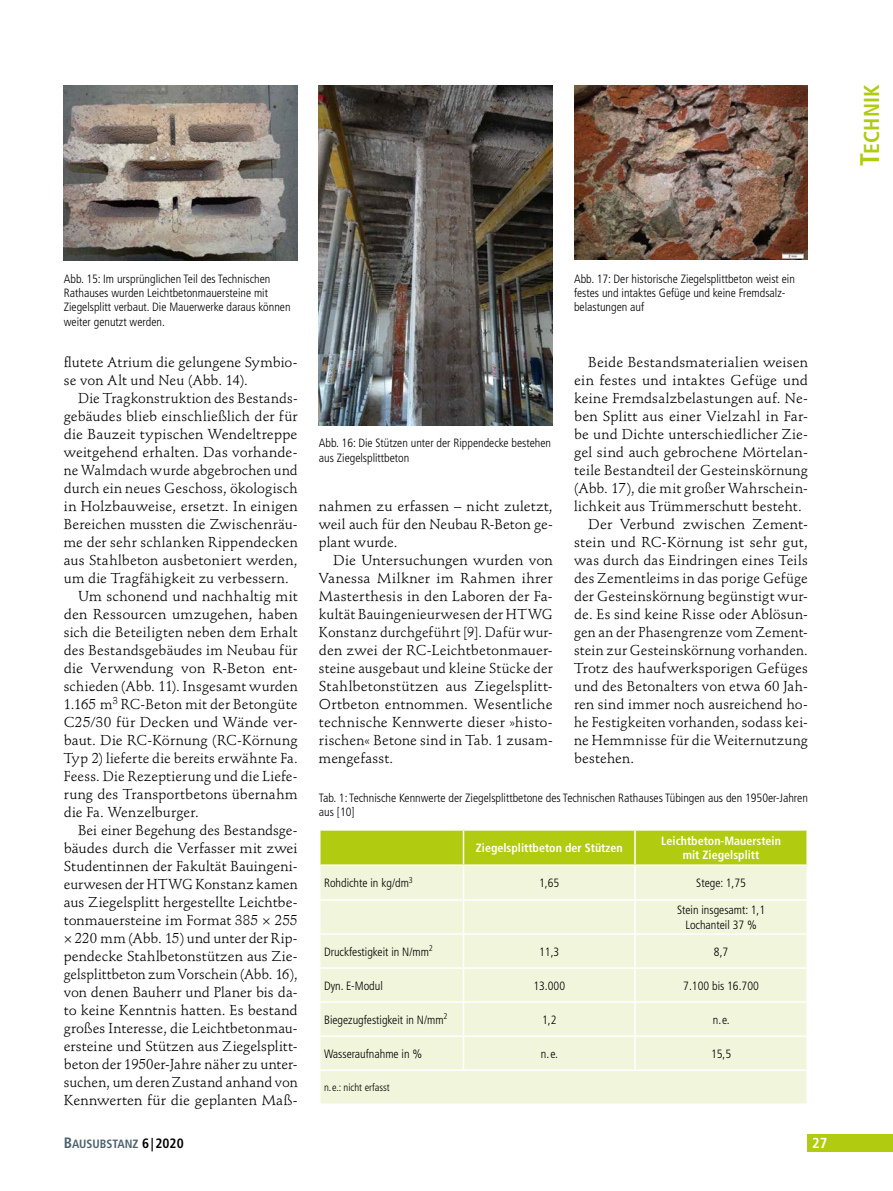
<style>
.page{position:relative;width:893px;height:1191px;background:#fff}
.page>*{position:absolute;margin:0;border:0;box-sizing:border-box;transform-origin:0 0}
.t1{font:21.6px "Frutiger LT Std Bold Cn SC800";color:#b1cb10}
.t2{font:700 condensed 14.55px "Frutiger LT Std";color:#fff}
.t3{font:14.25px/18px "Stempel Schneidler Std";letter-spacing:.01em;color:#000;text-align:justify}
.Bild-_Infotext{font:300 condensed 12px/14.4px "Frutiger LT Std";color:#000}
.Tabellentext_linksbu{font:300 condensed 12px "Frutiger LT Std";color:#000}
.Tabellenkopf{font:700 condensed 12px "Frutiger LT Std";color:#fff}
.Tabellentext{font:300 condensed 12px "Frutiger LT Std";color:#000}
.t4{font:12px "Frutiger LT Std Bold Cn SC800";color:#4c626c}
.Tabellentext_linksbu-2{font:300 condensed 10.5px "Frutiger LT Std";color:#000}
.s1{font-size:27px}
.s2{font-size:15px}
.s3{font-size:13.5px;color:#000}
</style>
<div class="page">
<div style="left:808px;top:1134px;width:85px;height:17px;background:#b1cb10"></div>
<img style="left:64px;top:85px;width:234px;height:175px">
<img style="left:319px;top:85px;width:234px;height:340px">
<img style="left:574px;top:86px;width:234px;height:173px">
<div style="left:320px;top:830px;width:486px;height:34px;background:#b1cb10"></div>
<div style="left:320px;top:866px;width:486px;height:237px;background:#f1f5db"></div>
<div style="left:320px;top:900px;width:486px;height:169px;background:#f1f5db"></div>
<hr style="left:463px;top:830px;width:1px;height:34px;background:#fff">
<hr style="left:634px;top:830px;width:2px;height:34px;background:#fff">
<hr style="left:463px;top:899px;width:172px;height:1px;background:#fff">
<hr style="left:635px;top:899px;width:173px;height:1px;background:#fff">
<hr style="left:319px;top:933px;width:144px;height:1px;background:#fff">
<hr style="left:463px;top:933px;width:172px;height:1px;background:#fff">
<hr style="left:635px;top:933px;width:173px;height:1px;background:#fff">
<hr style="left:319px;top:967px;width:144px;height:1px;background:#fff">
<hr style="left:463px;top:967px;width:172px;height:1px;background:#fff">
<hr style="left:635px;top:967px;width:173px;height:1px;background:#fff">
<hr style="left:319px;top:1001px;width:144px;height:1px;background:#fff">
<hr style="left:463px;top:1001px;width:172px;height:1px;background:#fff">
<hr style="left:635px;top:1001px;width:173px;height:1px;background:#fff">
<hr style="left:319px;top:1035px;width:144px;height:1px;background:#fff">
<hr style="left:463px;top:1035px;width:172px;height:1px;background:#fff">
<hr style="left:635px;top:1035px;width:173px;height:1px;background:#fff">
<hr style="left:319px;top:899px;width:144px;height:1px;background:#fff">
<hr style="left:463px;top:866px;width:1px;height:33px;background:#fff">
<hr style="left:463px;top:900px;width:1px;height:33px;background:#fff">
<hr style="left:463px;top:934px;width:1px;height:33px;background:#fff">
<hr style="left:463px;top:968px;width:1px;height:33px;background:#fff">
<hr style="left:463px;top:1002px;width:1px;height:33px;background:#fff">
<hr style="left:463px;top:1036px;width:1px;height:33px;background:#fff">
<hr style="left:634px;top:866px;width:2px;height:33px;background:#fff">
<hr style="left:634px;top:900px;width:2px;height:33px;background:#fff">
<hr style="left:634px;top:934px;width:2px;height:33px;background:#fff">
<hr style="left:634px;top:968px;width:2px;height:33px;background:#fff">
<hr style="left:634px;top:1002px;width:2px;height:33px;background:#fff">
<hr style="left:634px;top:1036px;width:2px;height:33px;background:#fff">
<hr style="left:319px;top:1069px;width:144px;height:2px;background:#fff">
<hr style="left:463px;top:1069px;width:172px;height:2px;background:#fff">
<hr style="left:635px;top:1069px;width:173px;height:2px;background:#fff">
<h1 class="t1" style="left:859px;top:166px;width:83px;rotate:-90deg"><span class="s1">T</span>ECHNIK</h1>
<p class="Bild-_Infotext" style="left:64px;top:271px;width:228px">Abb. 15: Im ursprünglichen Teil des Technischen Rathauses wurden Leichtbetonmauersteine mit Ziegelsplitt verbaut. Die Mauerwerke daraus können weiter genutzt werden.</p>
<p class="t3" style="left:64px;top:353px;width:235px">flutete Atrium die gelungene Symbio&shy;se von Alt und Neu (Abb. 14).</p>
<p class="t3" style="left:64px;top:389px;width:235px;text-indent:14px">Die Tragkonstruktion des Bestands&shy;gebäudes blieb einschließlich der für die Bauzeit typischen Wendeltreppe weitgehend erhalten. Das vorhande&shy;ne Walmdach wurde abgebrochen und durch ein neues Geschoss, ökologisch in Holzbauweise, ersetzt. In einigen Bereichen mussten die Zwischenräu&shy;me der sehr schlanken Rippendecken aus Stahlbeton ausbetoniert werden, um die Tragfähigkeit zu verbessern.</p>
<p class="t3" style="left:64px;top:587px;width:235px;text-indent:14px">Um schonend und nachhaltig mit den Ressourcen umzugehen, haben sich die Beteiligten neben dem Erhalt des Bestandsgebäudes im Neubau für die Verwendung von R-Beton ent&shy;schieden (Abb. 11). Insgesamt wurden 1.165 m<sup>3</sup> RC-Beton mit der Betongüte C25/30 für Decken und Wände ver&shy;baut. Die RC-Körnung (RC-Körnung Typ 2) lieferte die bereits erwähnte Fa.<br>Feess. Die Rezeptierung und die Liefe&shy;rung des Transportbetons übernahm die Fa. Wenzelburger.</p>
<p class="t3" style="left:64px;top:821px;width:235px;text-indent:14px">Bei einer Begehung des Bestandsge&shy;bäudes durch die Verfasser mit zwei Studentinnen der Fakultät Bauingeni&shy;eurwesen der HTWG Konstanz kamen aus Ziegelsplitt hergestellte Leichtbe&shy;tonmauersteine im Format 385 × 255 × 220 mm (Abb. 15) und unter der Rip&shy;pendecke Stahlbetonstützen aus Zie&shy;gelsplittbeton zum Vorschein (Abb. 16), von denen Bauherr und Planer bis da&shy;to keine Kenntnis hatten. Es bestand großes Interesse, die Leichtbetonmau&shy;ersteine und Stützen aus Ziegelsplitt&shy;beton der 1950er-Jahre näher zu unter&shy;suchen, um deren Zustand anhand von Kennwerten für die geplanten Maß-</p>
<p class="t4" style="left:64px;top:1137px;width:121px"><span class="s2">B</span>AUSUBSTANZ <span class="s3">6|2020</span></p>
<p class="Bild-_Infotext" style="left:319px;top:436px;width:234px">Abb. 16: Die Stützen unter der Rippendecke bestehen aus Ziegelsplittbeton</p>
<p class="t3" style="left:319px;top:497px;width:235px">nahmen zu erfassen – nicht zuletzt, weil auch für den Neubau R-Beton ge&shy;plant wurde.</p>
<p class="t3" style="left:319px;top:551px;width:235px;text-indent:14px">Die Untersuchungen wurden von Vanessa Milkner im Rahmen ihrer Masterthesis in den Laboren der Fa&shy;kultät Bauingenieurwesen der HTWG Konstanz durchgeführt [9]. Dafür wur&shy;den zwei der RC-Leichtbetonmauer&shy;steine ausgebaut und kleine Stücke der Stahlbetonstützen aus Ziegelsplitt-Ortbeton entnommen. Wesentliche technische Kennwerte dieser »histo&shy;rischen« Betone sind in Tab. 1 zusam&shy;mengefasst.</p>
<p class="Bild-_Infotext" style="left:574px;top:271px;width:222px">Abb. 17: Der historische Ziegelsplittbeton weist ein festes und intaktes Gefüge und keine Fremdsalz&shy;belastungen auf</p>
<p class="t3" style="left:574px;top:353px;width:235px;text-indent:14px">Beide Bestandsmaterialien weisen ein festes und intaktes Gefüge und keine Fremdsalzbelastungen auf. Ne&shy;ben Splitt aus einer Vielzahl in Far&shy;be und Dichte unterschiedlicher Zie&shy;gel sind auch gebrochene Mörtelan&shy;teile Bestandteil der Gesteinskörnung (Abb. 17), die mit großer Wahrschein&shy;lichkeit aus Trümmerschutt besteht.</p>
<p class="t3" style="left:574px;top:515px;width:235px;text-indent:14px">Der Verbund zwischen Zement&shy;stein und RC-Körnung ist sehr gut, was durch das Eindringen eines Teils des Zementleims in das porige Gefüge der Gesteinskörnung begünstigt wur&shy;de. Es sind keine Risse oder Ablösun&shy;gen an der Phasengrenze vom Zement&shy;stein zur Gesteinskörnung vorhanden.<br>Trotz des haufwerksporigen Gefüges und des Betonalters von etwa 60 Jah&shy;ren sind immer noch ausreichend ho&shy;he Festigkeiten vorhanden, sodass kei&shy;ne Hemmnisse für die Weiternutzung bestehen.</p>
<p class="Bild-_Infotext" style="left:319px;top:791px;width:490px">Tab. 1: Technische Kennwerte der Ziegelsplittbetone des Technischen Rathauses Tübingen aus den 1950er-Jahren aus [10]</p>
<p class="Tabellenkopf" style="left:476px;top:840px;width:148px">Ziegelsplittbeton der Stützen</p>
<p class="Tabellenkopf" style="left:661px;top:833px;width:121px">Leichtbeton-Mauerstein</p>
<p class="Tabellenkopf" style="left:683px;top:848px;width:78px">mit Ziegelsplitt</p>
<p class="Tabellentext_linksbu" style="left:324px;top:876px;width:90px">Rohdichte in kg/dm<sup>3</sup></p>
<p class="Tabellentext" style="left:539px;top:876px;width:22px">1,65</p>
<p class="Tabellentext_linksbu" style="left:696px;top:876px;width:51px">Stege: 1,75</p>
<p class="Tabellentext_linksbu" style="left:677px;top:903px;width:90px">Stein insgesamt: 1,1</p>
<p class="Tabellentext_linksbu" style="left:685px;top:917px;width:73px">Lochanteil 37 %</p>
<p class="Tabellentext_linksbu" style="left:324px;top:944px;width:110px">Druckfestigkeit in N/mm<sup>2</sup></p>
<p class="Tabellentext" style="left:539px;top:944px;width:22px">11,3</p>
<p class="Tabellentext_linksbu" style="left:714px;top:944px;width:16px">8,7</p>
<p class="Tabellentext_linksbu" style="left:324px;top:978px;width:60px">Dyn. E-Modul</p>
<p class="Tabellentext" style="left:533px;top:978px;width:33px">13.000</p>
<p class="Tabellentext_linksbu" style="left:683px;top:978px;width:77px">7.100 bis 16.700</p>
<p class="Tabellentext_linksbu" style="left:324px;top:1012px;width:125px">Biegezugfestigkeit in N/mm<sup>2</sup></p>
<p class="Tabellentext" style="left:542px;top:1012px;width:16px">1,2</p>
<p class="Tabellentext_linksbu" style="left:713px;top:1012px;width:19px">n.e.</p>
<p class="Tabellentext_linksbu" style="left:324px;top:1046px;width:100px">Wasseraufnahme in %</p>
<p class="Tabellentext" style="left:541px;top:1046px;width:19px">n.e.</p>
<p class="Tabellentext_linksbu" style="left:711px;top:1046px;width:22px">15,5</p>
<p class="Tabellentext_linksbu-2" style="left:324px;top:1081px;width:67px">n.e.: nicht erfasst</p>
<p class="t2" style="left:812px;top:1134px;width:17px">27</p>
</div>
